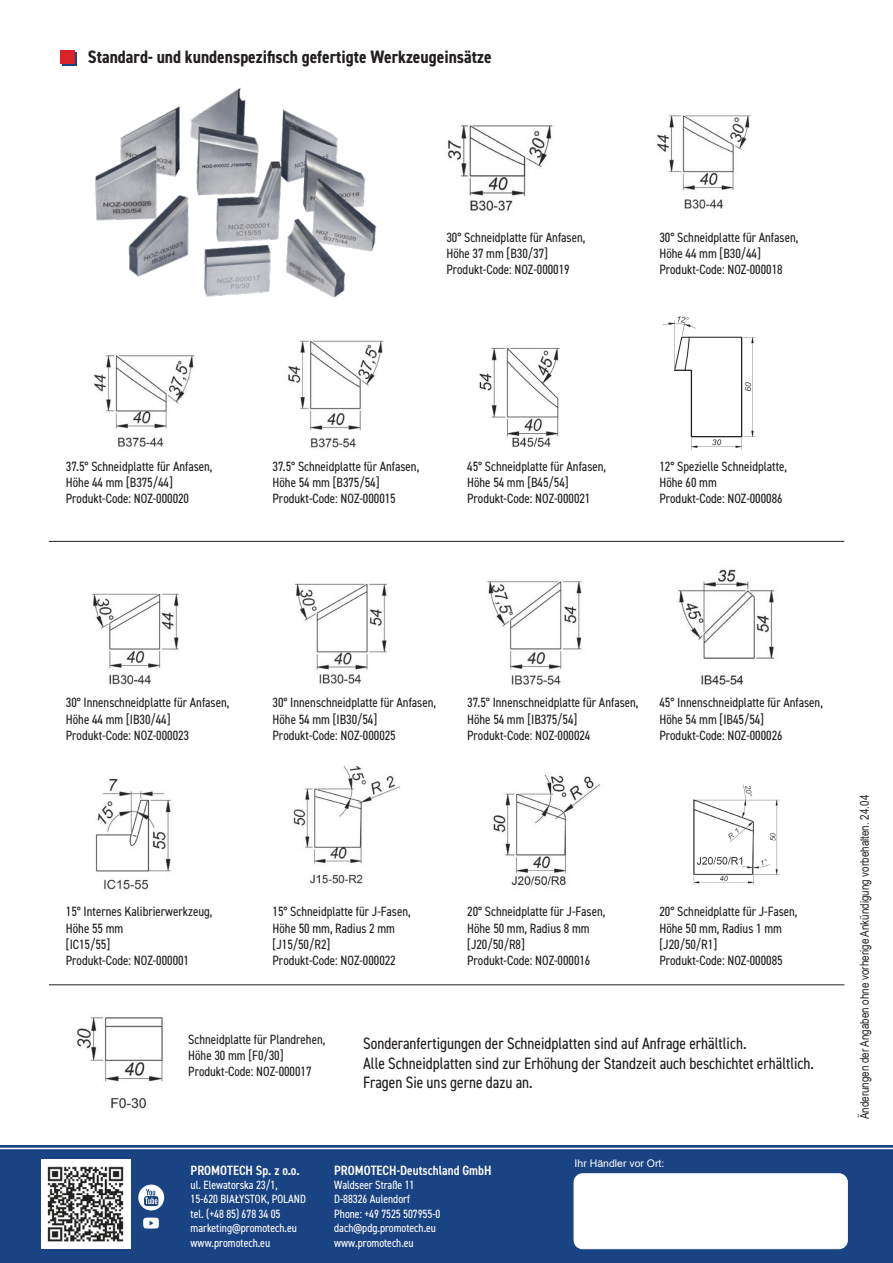
<style>
.page{position:relative;width:893px;height:1263px;background:#fff}
.page>*{position:absolute;margin:0;border:0;box-sizing:border-box;transform-origin:0 0}
.t1{font:700 condensed 18px "DIN2014";color:#231f20}
.t2{font:condensed 16.5px "DIN2014";color:#231f20}
.t3{font:condensed 13.5px/16.2px "DIN2014";color:#231f20}
.t4{font:600 condensed 13.5px "DIN2014";color:#fff}
.t5{font:condensed 12px "DIN2014";color:#fff}
.t6{font:12px "Arial Narrow";color:#231f20}
.t7{font:10.5px "Arial";color:#fff}
</style>
<div class="page">
<div style="left:0;top:1145px;width:893px;height:118px;background:#1a4383"></div>
<img style="left:41px;top:1159px;width:89px;height:90px">
<div style="left:574px;top:1174px;width:273px;height:75px;background:#fff;border-radius:9px"></div>
<div style="left:574px;top:1173px;width:273px;height:76px;border:1px solid #fff;border-radius:9px"></div>
<svg style="left:138px;top:1184px;width:26px;height:26px"></svg>
<svg style="left:143px;top:1217px;width:16px;height:11px"></svg>
<hr style="left:0;top:1148px;width:893px;height:1px;background:#fff">
<img style="left:663px;top:316px;width:93px;height:134px">
<img style="left:95px;top:778px;width:76px;height:112px">
<img style="left:293px;top:766px;width:108px;height:118px">
<img style="left:493px;top:774px;width:107px;height:113px">
<img style="left:693px;top:784px;width:87px;height:101px">
<img style="left:77px;top:1017px;width:86px;height:92px">
<hr style="left:49px;top:984px;width:795px;height:1px;background:#231f20">
<img style="left:95px;top:87px;width:282px;height:211px">
<img style="left:677px;top:569px;width:98px;height:116px">
<img style="left:487px;top:581px;width:95px;height:105px">
<img style="left:294px;top:583px;width:93px;height:101px">
<img style="left:91px;top:593px;width:88px;height:92px">
<img style="left:479px;top:347px;width:81px;height:100px">
<img style="left:288px;top:340px;width:96px;height:108px">
<img style="left:94px;top:355px;width:101px;height:92px">
<img style="left:657px;top:115px;width:94px;height:94px">
<img style="left:447px;top:125px;width:106px;height:86px">
<hr style="left:49px;top:541px;width:795px;height:1px;background:#231f20">
<div style="left:62px;top:53px;width:15px;height:13px;background:#1a4383"></div>
<div style="left:60px;top:50px;width:15px;height:14px;background:#da2128"></div>
<p class="t1" style="left:88px;top:45px;width:405px">Standard- und kundenspezifisch gefertigte Werkzeugeinsätze</p>
<p class="t3" style="left:446px;top:228px;width:140px">30° Schneidplatte für Anfasen,</p>
<p class="t3" style="left:446px;top:244px;width:103px">Höhe 37 mm [B30/37]</p>
<p class="t3" style="left:446px;top:261px;width:125px">Produkt-Code: NOZ-000019</p>
<p class="t3" style="left:659px;top:228px;width:140px">30° Schneidplatte für Anfasen,</p>
<p class="t3" style="left:659px;top:244px;width:103px">Höhe 44 mm [B30/44]</p>
<p class="t3" style="left:659px;top:261px;width:125px">Produkt-Code: NOZ-000018</p>
<p class="t3" style="left:66px;top:458px;width:148px">37.5° Schneidplatte für Anfasen,</p>
<p class="t3" style="left:66px;top:474px;width:108px">Höhe 44 mm [B375/44]</p>
<p class="t3" style="left:66px;top:490px;width:125px">Produkt-Code: NOZ-000020</p>
<p class="t3" style="left:273px;top:458px;width:148px">37.5° Schneidplatte für Anfasen,</p>
<p class="t3" style="left:273px;top:474px;width:108px">Höhe 54 mm [B375/54]</p>
<p class="t3" style="left:273px;top:490px;width:125px">Produkt-Code: NOZ-000015</p>
<p class="t3" style="left:467px;top:458px;width:140px">45° Schneidplatte für Anfasen,</p>
<p class="t3" style="left:467px;top:474px;width:103px">Höhe 54 mm [B45/54]</p>
<p class="t3" style="left:467px;top:490px;width:125px">Produkt-Code: NOZ-000021</p>
<p class="t3" style="left:659px;top:458px;width:129px">12° Spezielle Schneidplatte,<br>Höhe 60 mm</p>
<p class="t3" style="left:659px;top:490px;width:125px">Produkt-Code: NOZ-000086</p>
<p class="t3" style="left:66px;top:694px;width:165px">30° Innenschneidplatte für Anfasen,</p>
<p class="t3" style="left:66px;top:710px;width:106px">Höhe 44 mm [IB30/44]</p>
<p class="t3" style="left:66px;top:726px;width:125px">Produkt-Code: NOZ-000023</p>
<p class="t3" style="left:273px;top:694px;width:165px">30° Innenschneidplatte für Anfasen,</p>
<p class="t3" style="left:273px;top:710px;width:106px">Höhe 54 mm [IB30/54]</p>
<p class="t3" style="left:273px;top:726px;width:125px">Produkt-Code: NOZ-000025</p>
<p class="t3" style="left:467px;top:694px;width:173px">37.5° Innenschneidplatte für Anfasen,<br>Höhe 54 mm [IB375/54]</p>
<p class="t3" style="left:467px;top:726px;width:125px">Produkt-Code: NOZ-000024</p>
<p class="t3" style="left:659px;top:694px;width:165px">45° Innenschneidplatte für Anfasen,<br>Höhe 54 mm [IB45/54]</p>
<p class="t3" style="left:659px;top:726px;width:125px">Produkt-Code: NOZ-000026</p>
<p class="t3" style="left:66px;top:903px;width:148px">15° Internes Kalibrierwerkzeug,<br>Höhe 55 mm<br>[IC15/55]</p>
<p class="t3" style="left:66px;top:952px;width:125px">Produkt-Code: NOZ-000001</p>
<p class="t3" style="left:273px;top:903px;width:140px">15° Schneidplatte für J-Fasen,</p>
<p class="t3" style="left:273px;top:919px;width:124px">Höhe 50 mm, Radius 2 mm [J15/50/R2]</p>
<p class="t3" style="left:273px;top:952px;width:125px">Produkt-Code: NOZ-000022</p>
<p class="t3" style="left:467px;top:903px;width:140px">20° Schneidplatte für J-Fasen,</p>
<p class="t3" style="left:467px;top:919px;width:124px">Höhe 50 mm, Radius 8 mm [J20/50/R8]</p>
<p class="t3" style="left:467px;top:952px;width:125px">Produkt-Code: NOZ-000016</p>
<p class="t3" style="left:659px;top:903px;width:140px">20° Schneidplatte für J-Fasen,</p>
<p class="t3" style="left:659px;top:919px;width:124px">Höhe 50 mm, Radius 1 mm [J20/50/R1]</p>
<p class="t3" style="left:659px;top:952px;width:125px">Produkt-Code: NOZ-000085</p>
<p class="t3" style="left:188px;top:1030px;width:139px">Schneidplatte für Plandrehen,</p>
<p class="t3" style="left:188px;top:1046px;width:97px">Höhe 30 mm [F0/30]</p>
<p class="t3" style="left:188px;top:1063px;width:125px">Produkt-Code: NOZ-000017</p>
<p class="t2" style="left:363px;top:1032px;width:385px">Sonderanfertigungen der Schneidplatten sind auf Anfrage erhältlich.</p>
<p class="t2" style="left:363px;top:1052px;width:452px">Alle Schneidplatten sind zur Erhöhung der Standzeit auch beschichtet erhältlich.</p>
<p class="t2" style="left:363px;top:1072px;width:171px">Fragen Sie uns gerne dazu an.</p>
<p class="t4" style="left:191px;top:1161px;width:111px">PROMOTECH Sp. z o.o.</p>
<p class="t5" style="left:191px;top:1177px;width:89px">ul. Elewatorska 23/1,</p>
<p class="t5" style="left:191px;top:1191px;width:117px">15-620 BIAŁYSTOK, POLAND</p>
<p class="t5" style="left:191px;top:1206px;width:91px">tel. (+48 85) 678 34 05</p>
<p class="t5" style="left:191px;top:1220px;width:108px">marketing@promotech.eu</p>
<p class="t5" style="left:191px;top:1234px;width:81px">www.promotech.eu</p>
<p class="t4" style="left:334px;top:1161px;width:159px">PROMOTECH-Deutschland GmbH</p>
<p class="t5" style="left:334px;top:1177px;width:82px">Waldseer Straße 11</p>
<p class="t5" style="left:334px;top:1191px;width:77px">D-88326 Aulendorf</p>
<p class="t5" style="left:334px;top:1206px;width:108px">Phone: +49 7525 507955-0</p>
<p class="t5" style="left:334px;top:1220px;width:103px">dach@pdg.promotech.eu</p>
<p class="t5" style="left:334px;top:1234px;width:81px">www.promotech.eu</p>
<p class="t7" style="left:575px;top:1156px;width:91px">Ihr Händler vor Ort:</p>
<p class="t6" style="left:856px;top:1119px;width:326px;rotate:-90deg">Änderungen der Angaben ohne vorherige Ankündigung vorbehalten. 24.04</p>
</div>
